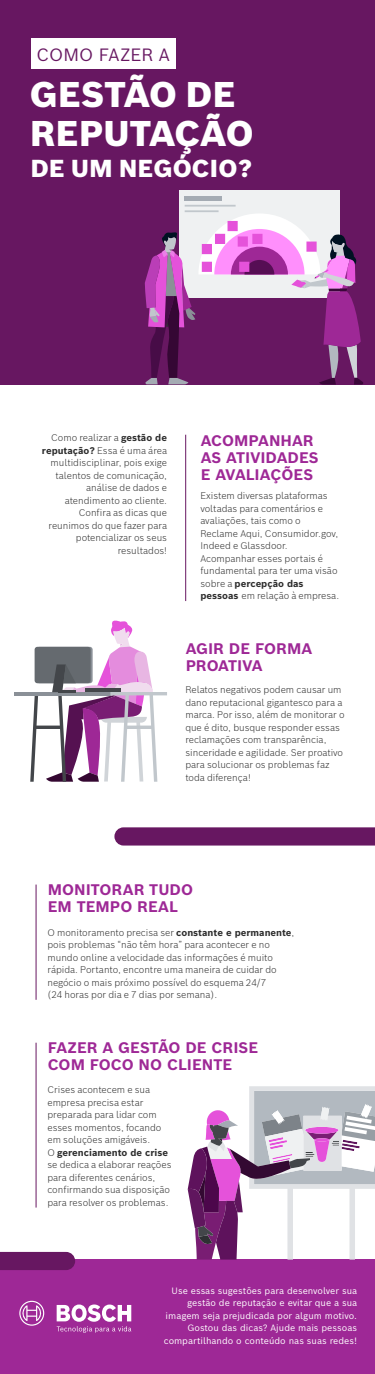
<style>
.page{position:relative;width:375px;height:1374px;background:#fff}
.page>*{position:absolute;margin:0;border:0;box-sizing:border-box;transform-origin:0 0}
.t1{font:900 35px/39px "Bosch Sans";color:#fff}
.t2{font:900 24px "Bosch Sans";color:#fff}
.t3{font:17.45px "Bosch Sans";color:#671761}
.t4{font:700 15px/17px "Bosch Sans";color:#9e2896}
.t5{font:300 9.5px/12.5px "Bosch Sans";color:#2d2d2d}
.t6{font:9px/12.5px "Bosch Sans";color:#fff;text-align:right}
.s1{font-weight:700}
</style>
<div class="page">
<div style="left:0;top:1259px;width:375px;height:115px;background:#9e2896"></div>
<div style="left:0;top:0;width:375px;height:384px;background:#671761"></div>
<hr style="left:185px;top:435px;width:1px;height:166px;background:#671761">
<hr style="left:36px;top:884px;width:1px;height:116px;background:#671761">
<hr style="left:36px;top:1042px;width:1px;height:165px;background:#671761">
<div style="left:114px;top:827px;width:261px;height:18px;background:#671761"></div>
<svg style="left:0;top:1252px;width:75px;height:18px"></svg>
<div style="left:31px;top:39px;width:144px;height:30px;background:#fff"></div>
<svg style="left:57px;top:1304px;width:74px;height:28px"></svg>
<svg style="left:19px;top:1300px;width:25px;height:25px"></svg>
<div style="left:179px;top:190px;width:160px;height:107px;background:#eff1f2"></div>
<hr style="left:185px;top:196px;width:37px;height:4px;background:#a4abb3">
<svg style="left:145px;top:205px;width:218px;height:179px"></svg>
<svg style="left:249px;top:1086px;width:126px;height:4px"></svg>
<svg style="left:188px;top:1090px;width:187px;height:169px"></svg>
<hr style="left:14px;top:692px;width:96px;height:3px;background:#8a9097">
<svg style="left:30px;top:620px;width:137px;height:161px"></svg>
<hr style="left:86px;top:688px;width:35px;height:4px;background:#43464a">
<h3 class="t3" style="left:37px;top:43px;width:135px">COMO FAZER A</h3>
<h1 class="t1" style="left:30px;top:75px;width:225px">GESTÃO DE<br>REPUTAÇÃO</h1>
<h2 class="t2" style="left:30px;top:152px;width:223px">DE UM NEGÓCIO?</h2>
<p class="t5" style="left:42px;top:431px;width:127px;text-align:right">Como realizar a <span class="s1">gestão de reputação?</span> Essa é uma área multidisciplinar, pois exige talentos de comunicação, análise de dados e atendimento ao cliente.<br>Confira as dicas que reunimos do que fazer para potencializar os seus resultados!</p>
<h3 class="t4" style="left:201px;top:432px;width:120px">ACOMPANHAR<br>AS ATIVIDADES<br>E AVALIAÇÕES</h3>
<p class="t5" style="left:200px;top:489px;width:140px">Existem diversas plataformas voltadas para comentários e avaliações, tais como o<br>Reclame Aqui, Consumidor.gov,<br>Indeed e Glassdoor.<br>Acompanhar esses portais é fundamental para ter uma visão sobre a <span class="s1">percepção das pessoas</span> em relação à empresa.</p>
<h3 class="t4" style="left:186px;top:639px;width:128px">AGIR DE FORMA<br>PROATIVA</h3>
<p class="t5" style="left:185px;top:683px;width:161px">Relatos negativos podem causar um dano reputacional gigantesco para a marca. Por isso, além de monitorar o que é dito, busque responder essas reclamações com transparência, sinceridade e agilidade. Ser proativo para solucionar os problemas faz toda diferença!</p>
<h3 class="t4" style="left:48px;top:881px;width:147px">MONITORAR TUDO<br>EM TEMPO REAL</h3>
<p class="t5" style="left:47px;top:925px;width:248px">O monitoramento precisa ser <span class="s1">constante e permanente</span>, pois problemas “não têm hora” para acontecer e no mundo online a velocidade das informações é muito rápida. Portanto, encontre uma maneira de cuidar do negócio o mais próximo possível do esquema 24/7<br>(24 horas por dia e 7 dias por semana).</p>
<h3 class="t4" style="left:48px;top:1039px;width:212px">FAZER A GESTÃO DE CRISE<br>COM FOCO NO CLIENTE</h3>
<p class="t5" style="left:47px;top:1083px;width:126px">Crises acontecem e sua empresa precisa estar preparada para lidar com esses momentos, focando em soluções amigáveis.<br>O <span class="s1">gerenciamento de crise </span>se dedica a elaborar reações para diferentes cenários, confirmando sua disposição para resolver os problemas.</p>
<p class="t6" style="left:164px;top:1284px;width:195px">Use essas sugestões para desenvolver sua gestão de reputação e evitar que a sua imagem seja prejudicada por algum motivo.<br>Gostou das dicas? Ajude mais pessoas compartilhando o conteúdo nas suas redes!</p>
</div>
